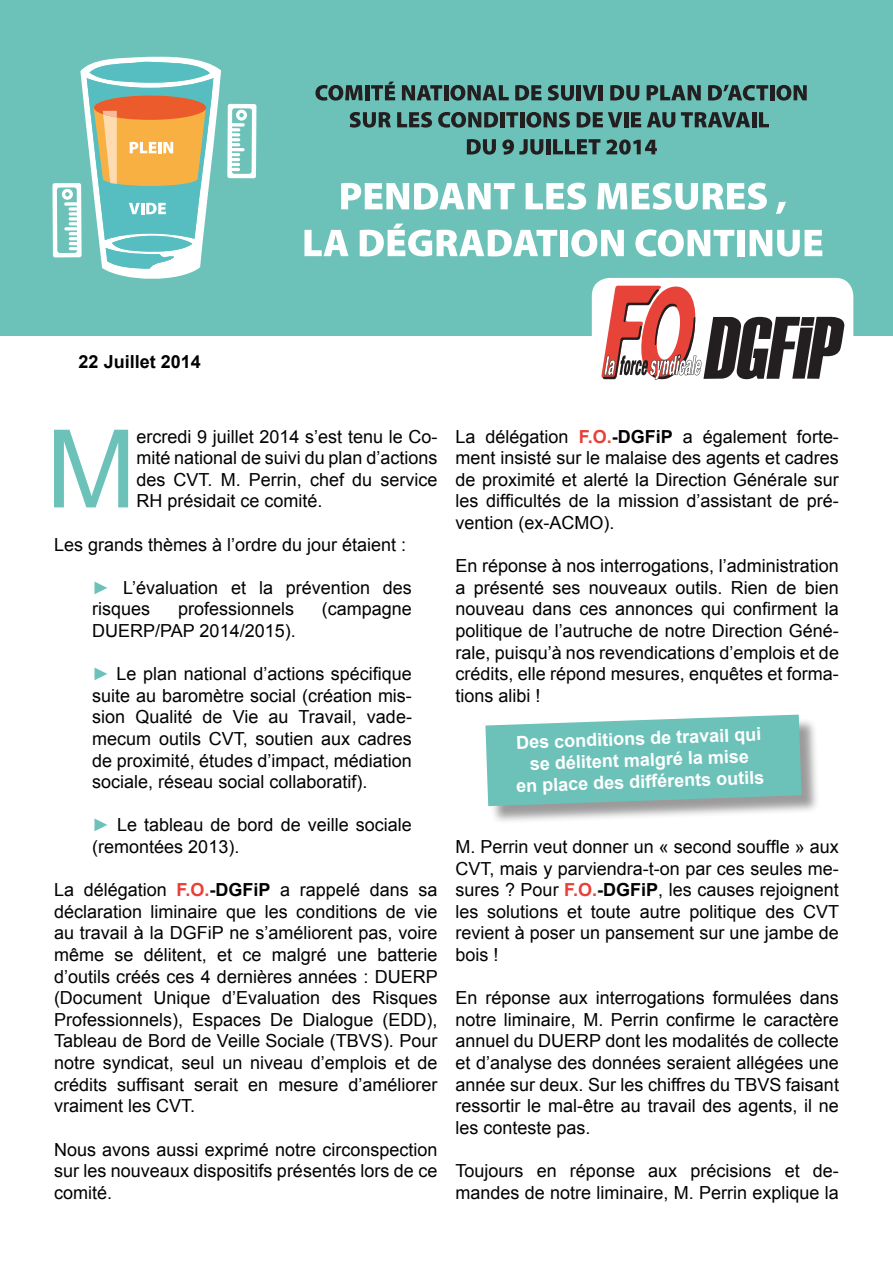
<style>
.page{position:relative;width:893px;height:1263px;background:#fff}
.page>*{position:absolute;margin:0;border:0;box-sizing:border-box;transform-origin:0 0}
.t1{font:108.6px "Arial";color:#6cc2b9}
.t2{font:18px/21.6px "Arial";color:#020203;text-align:justify}
.t3{font:700 18px "Arial";color:#fff}
.t4{font:700 18px "Arial";color:#020203}
.s1{font-weight:700;color:#6cc2b9}
.s2{font-weight:700;color:#e84038}
.s3{font-weight:700}
</style>
<div class="page">
<div style="left:0;top:0;width:893px;height:335px;background:#6cc2b9"></div>
<svg style="left:227px;top:104px;width:29px;height:74px"></svg>
<svg style="left:52px;top:56px;width:169px;height:223px"></svg>
<svg style="left:341px;top:183px;width:174px;height:27px"></svg>
<svg style="left:526px;top:183px;width:60px;height:27px"></svg>
<svg style="left:597px;top:183px;width:170px;height:27px"></svg>
<svg style="left:776px;top:202px;width:10px;height:12px"></svg>
<svg style="left:304px;top:230px;width:45px;height:26px"></svg>
<svg style="left:360px;top:224px;width:197px;height:32px"></svg>
<div style="left:560px;top:230px;width:8px;height:26px;background:#fff"></div>
<svg style="left:571px;top:229px;width:53px;height:28px"></svg>
<svg style="left:635px;top:229px;width:99px;height:28px"></svg>
<div style="left:738px;top:230px;width:7px;height:26px;background:#fff"></div>
<svg style="left:750px;top:230px;width:72px;height:27px"></svg>
<svg style="left:315px;top:85px;width:48px;height:16px"></svg>
<hr style="left:365px;top:85px;width:4px;height:15px;background:#231f20">
<svg style="left:371px;top:82px;width:24px;height:18px"></svg>
<svg style="left:402px;top:85px;width:40px;height:15px"></svg>
<hr style="left:444px;top:85px;width:4px;height:15px;background:#231f20">
<svg style="left:450px;top:85px;width:59px;height:16px"></svg>
<svg style="left:515px;top:85px;width:27px;height:16px"></svg>
<svg style="left:548px;top:85px;width:26px;height:16px"></svg>
<hr style="left:577px;top:85px;width:4px;height:15px;background:#231f20">
<svg style="left:583px;top:85px;width:14px;height:15px"></svg>
<hr style="left:599px;top:85px;width:4px;height:15px;background:#231f20">
<svg style="left:610px;top:85px;width:29px;height:16px"></svg>
<svg style="left:647px;top:85px;width:54px;height:15px"></svg>
<svg style="left:708px;top:85px;width:60px;height:16px"></svg>
<hr style="left:770px;top:85px;width:4px;height:15px;background:#231f20">
<svg style="left:776px;top:85px;width:31px;height:16px"></svg>
<svg style="left:350px;top:112px;width:41px;height:16px"></svg>
<svg style="left:397px;top:112px;width:35px;height:16px"></svg>
<svg style="left:438px;top:112px;width:60px;height:16px"></svg>
<hr style="left:500px;top:112px;width:4px;height:15px;background:#231f20">
<svg style="left:506px;top:112px;width:12px;height:15px"></svg>
<hr style="left:520px;top:112px;width:4px;height:15px;background:#231f20">
<svg style="left:526px;top:112px;width:44px;height:16px"></svg>
<svg style="left:577px;top:112px;width:45px;height:16px"></svg>
<hr style="left:624px;top:112px;width:4px;height:15px;background:#231f20">
<svg style="left:631px;top:112px;width:10px;height:15px"></svg>
<svg style="left:647px;top:112px;width:28px;height:16px"></svg>
<svg style="left:681px;top:112px;width:69px;height:15px"></svg>
<hr style="left:752px;top:112px;width:4px;height:15px;background:#231f20">
<svg style="left:759px;top:112px;width:10px;height:15px"></svg>
<svg style="left:467px;top:139px;width:29px;height:16px"></svg>
<svg style="left:502px;top:139px;width:41px;height:16px"></svg>
<hr style="left:546px;top:139px;width:4px;height:15px;background:#231f20">
<svg style="left:553px;top:139px;width:47px;height:15px"></svg>
<svg style="left:606px;top:139px;width:51px;height:16px"></svg>
<div style="left:592px;top:278px;width:261px;height:95px;background:#fff;border-radius:18px"></div>
<svg style="left:601px;top:286px;width:244px;height:94px"></svg>
<div style="left:488px;top:717px;width:332px;height:108px;background:#231f20;opacity:.45"></div>
<svg style="left:485px;top:714px;width:316px;height:92px;background:#79c4bc"></svg>
<p class="t4" style="left:79px;top:349px;width:124px">22 Juillet 2014</p>
<p class="t1" style="left:46px;top:398px;width:92px">M</p>
<p class="t2" style="left:136px;top:426px;width:303px">ercredi 9 juillet 2014 s’est tenu le Co&shy;mité national de suivi du plan d’actions des CVT. M. Perrin, chef du service RH présidait ce comité.</p>
<p class="t2" style="left:54px;top:534px;width:354px">Les grands thèmes à l’ordre du jour étaient :</p>
<p class="t2" style="left:92px;top:577px;width:321px"><span class="s1">►</span> L’évaluation et la prévention des risques</p>
<p class="t2" style="left:178px;top:598px;width:118px">professionnels</p>
<p class="t2" style="left:322px;top:598px;width:92px">(campagne</p>
<p class="t2" style="left:92px;top:620px;width:205px">DUERP/PAP 2014/2015).</p>
<p class="t2" style="left:92px;top:663px;width:321px"><span class="s1">►</span> Le plan national d’actions spécifique suite au baromètre social (création mis&shy;sion Qualité de Vie au Travail, vade&shy;mecum outils CVT, soutien aux cadres de proximité, études d’impact, médiation sociale, réseau social collaboratif).</p>
<p class="t2" style="left:92px;top:814px;width:321px"><span class="s1">►</span> Le tableau de bord de veille sociale (remontées 2013).</p>
<p class="t2" style="left:54px;top:879px;width:385px">La délégation <span class="s2">F.O.</span><span class="s3">-DGFiP</span> a rappelé dans sa déclaration liminaire que les conditions de vie au travail à la DGFiP ne s’améliorent pas, voire même se délitent, et ce malgré une batterie d’outils créés ces 4 dernières années : DUERP (Document Unique d’Evaluation des Risques Professionnels), Espaces De Dialogue (EDD), Tableau de Bord de Veille Sociale (TBVS). Pour notre syndicat, seul un niveau d’emplois et de crédits suffisant serait en mesure d’améliorer vraiment les CVT.</p>
<p class="t2" style="left:54px;top:1138px;width:385px">Nous avons aussi exprimé notre circonspection sur les nouveaux dispositifs présentés lors de ce comité.</p>
<p class="t2" style="left:455px;top:426px;width:385px">La délégation <span class="s2">F.O.</span><span class="s3">-DGFiP</span> a également forte&shy;ment insisté sur le malaise des agents et cadres de proximité et alerté la Direction Générale sur les difficultés de la mission d’assistant de pré&shy;vention (ex-ACMO).</p>
<p class="t2" style="left:455px;top:555px;width:385px">En réponse à nos interrogations, l’administration a présenté ses nouveaux outils. Rien de bien nouveau dans ces annonces qui confirment la politique de l’autruche de notre Direction Géné&shy;rale, puisqu’à nos revendications d’emplois et de crédits, elle répond mesures, enquêtes et forma&shy;tions alibi !</p>
<p class="t3" style="left:516px;top:730px;width:247px;rotate:-2deg">Des conditions de travail qui</p>
<p class="t3" style="left:529px;top:752px;width:221px;rotate:-2deg">se délitent malgré la mise</p>
<p class="t3" style="left:516px;top:774px;width:250px;rotate:-2deg">en place des différents outils</p>
<p class="t2" style="left:455px;top:836px;width:385px">M. Perrin veut donner un « second souffle » aux CVT, mais y parviendra-t-on par ces seules me&shy;sures ? Pour <span class="s2">F.O.</span><span class="s3">-DGFiP</span>, les causes rejoignent les solutions et toute autre politique des CVT revient à poser un pansement sur une jambe de bois !</p>
<p class="t2" style="left:455px;top:987px;width:385px">En réponse aux interrogations formulées dans notre liminaire, M. Perrin confirme le caractère annuel du DUERP dont les modalités de collecte et d’analyse des données seraient allégées une année sur deux. Sur les chiffres du TBVS faisant ressortir le mal-être au travail des agents, il ne les conteste pas.</p>
<p class="t2" style="left:455px;top:1160px;width:385px">Toujours en réponse aux précisions et de&shy;mandes de notre liminaire, M. Perrin explique la</p>
</div>
